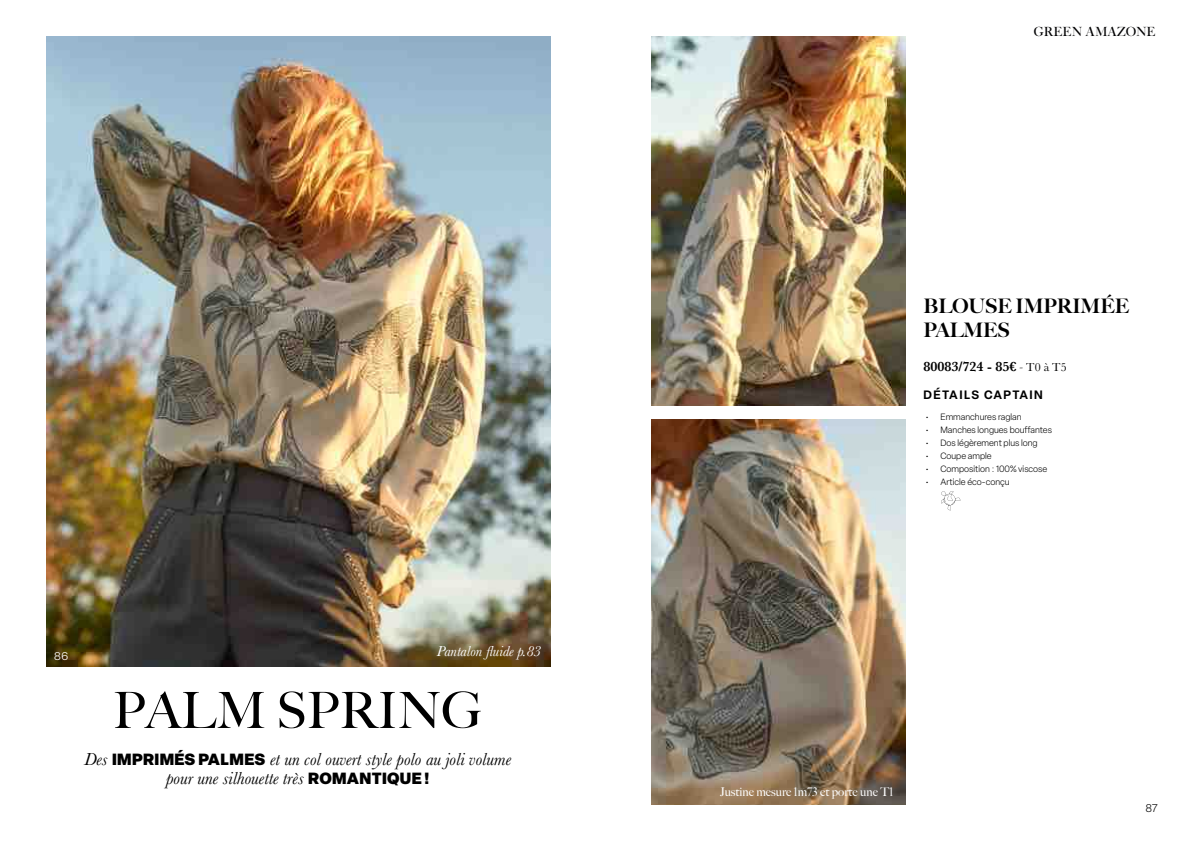
<style>
.page{position:relative;width:1191px;height:842px;background:#fff}
.page>*{position:absolute;margin:0;border:0;box-sizing:border-box;transform-origin:0 0}
.t1{font:500 50px "Big Caslon";color:#000}
.t2{font:900 20px/24px "Big Caslon FB";color:#000}
.t3{font:italic 18px/19px "Baskerville";color:#000;text-align:center}
.t4{font:italic 15px "Baskerville";color:#fff}
.t5{font:600 14px "Baskerville";color:#000}
.t6{font:13px "Cradley Title Regular 2";color:#020203}
.t7{font:300 13px "Elza";color:#fff}
.t8{font:12px "Big Caslon FB";color:#fff}
.t9{font:600 12px "Elza";letter-spacing:.115em;color:#000}
.t10{font:300 11px "Elza";color:#000}
.t11{font:300 9px "Elza";color:#000}
.s1{font-family:"Elza";font-weight:900;font-style:normal;font-size:16px}
.s2{font-weight:400;font-style:italic;font-size:12px}
.s3{font-weight:400;font-size:12px}
</style>
<div class="page">
<img style="left:47px;top:36px;width:503px;height:630px">
<img style="left:651px;top:36px;width:254px;height:369px">
<img style="left:651px;top:420px;width:254px;height:384px">
<svg style="left:941px;top:491px;width:19px;height:19px"></svg>
<h3 class="t7" style="left:54px;top:647px;width:16px">86</h3>
<h3 class="t4" style="left:437px;top:643px;width:106px">Pantalon fluide p.83</h3>
<h1 class="t1" style="left:113px;top:681px;width:371px">PALM SPRING</h1>
<h3 class="t3" style="left:84px;top:749px;width:428px">Des <span class="s1">IMPRIMÉS PALMES</span> et un col ouvert style polo au joli volume pour une silhouette très <span class="s1">ROMANTIQUE !</span></h3>
<h3 class="t6" style="left:1033px;top:24px;width:123px">GREEN AMAZONE</h3>
<h2 class="t2" style="left:923px;top:294px;width:207px">BLOUSE IMPRIMÉE<br>PALMES</h2>
<h3 class="t5" style="left:923px;top:358px;width:145px">80083/724 - 85€ <span class="s2">-</span> <span class="s3">T0 à T5</span></h3>
<h3 class="t9" style="left:923px;top:387px;width:121px">DÉTAILS CAPTAIN</h3>
<p class="t11" style="left:925px;top:411px;width:98px">• Emmanchures raglan</p>
<p class="t11" style="left:925px;top:424px;width:128px">• Manches longues bouffantes</p>
<p class="t11" style="left:925px;top:437px;width:114px">• Dos légèrement plus long</p>
<p class="t11" style="left:925px;top:450px;width:68px">• Coupe ample</p>
<p class="t11" style="left:925px;top:463px;width:123px">• Composition : 100% viscose</p>
<p class="t11" style="left:925px;top:476px;width:86px">• Article éco-conçu</p>
<h3 class="t8" style="left:720px;top:785px;width:174px">Justine mesure 1m73 et porte une T1</h3>
<p class="t10" style="left:1145px;top:800px;width:14px">87</p>
</div>
